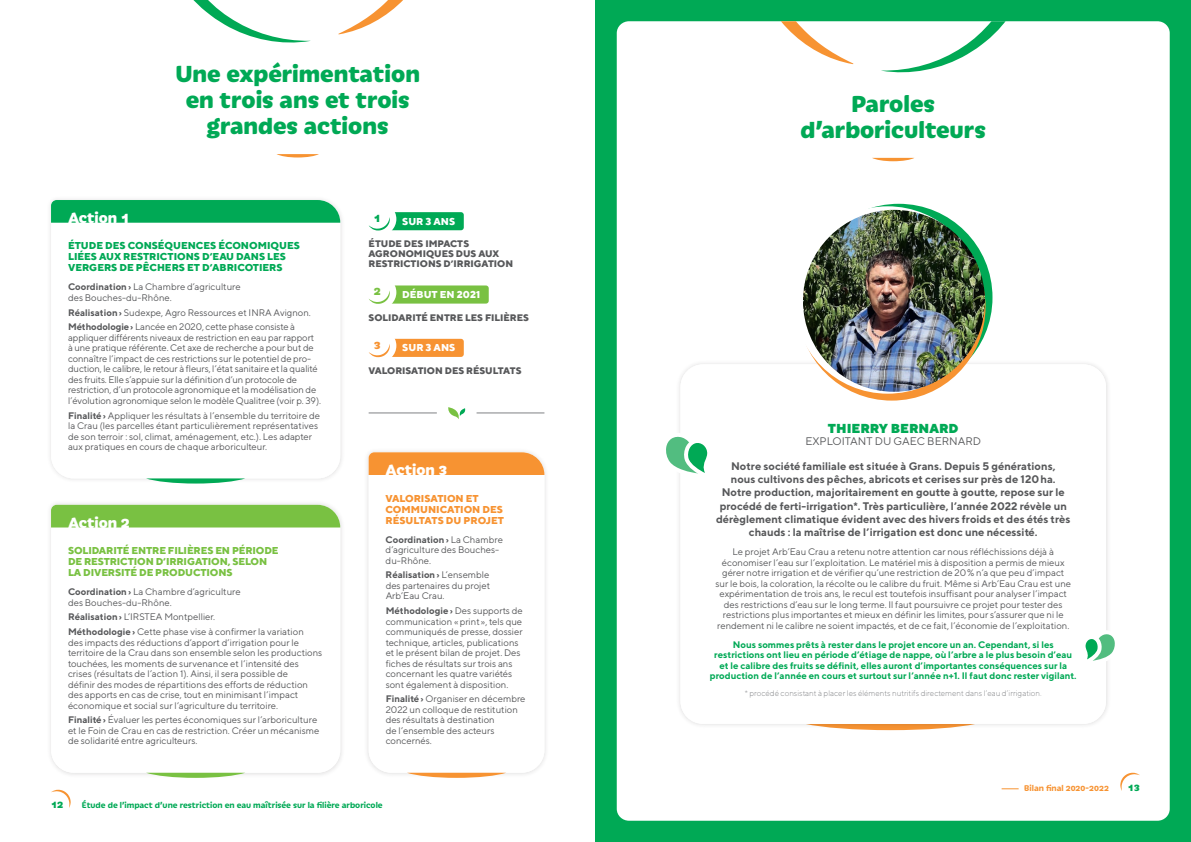
<style>
.page{position:relative;width:1191px;height:842px;background:#fff}
.page>*{position:absolute;margin:0;border:0;box-sizing:border-box;transform-origin:0 0}
.t1{font:800 25px/26px "Iskra";color:#00a955;text-align:center}
.t2{font:800 16px "Iskra";color:#fff}
.t3{font:900 13px "TT Norms";color:#00a955}
.t4{font:800 12.5px "Iskra";color:#79c142}
.t5{font:800 12.5px "Iskra";color:#f79332}
.t6{font:800 12.5px "Iskra";color:#00a955}
.t7{font:700 11px/13.2px "TT Norms";color:#57585a;text-align:center}
.t8{font:11px "TT Norms";color:#57585a}
.t9{font:800 11px "Iskra";color:#00a955}
.t10{font:800 10px/11px "TT Norms";color:#00a955}
.t11{font:800 10px/11px "TT Norms";letter-spacing:-.01em;color:#79c142}
.t12{font:800 10px/11px "TT Norms";color:#f79332}
.t13{font:800 10px "TT Norms";color:#fff}
.t14{font:9.5px/10.5px "TT Norms";color:#57585a}
.t15{font:700 9.5px/10.5px "TT Norms";color:#00a955;text-align:center}
.t16{font:800 9.5px/10px "TT Norms";color:#57585a}
.t17{font:700 9px "Iskra";color:#00a955}
.t18{font:700 9px "Iskra";letter-spacing:.005em;color:#f79332}
.t19{font:300 8px "TT Norms";color:#808285}
.s1{font-weight:700}
</style>
<div class="page">
<div style="left:595px;top:0;width:596px;height:842px;background:#00a955"></div>
<div style="left:617px;top:21px;width:552px;height:800px;background:#fff;border-radius:12px"></div>
<div style="left:46px;top:499px;width:299px;height:279px;background:#231f20;opacity:.15"></div>
<svg style="left:51px;top:527px;width:289px;height:246px"></svg>
<svg style="left:850px;top:729px;width:81px;height:1px"></svg>
<div style="left:675px;top:359px;width:436px;height:370px;background:#231f20;opacity:.15"></div>
<div style="left:680px;top:364px;width:426px;height:360px;background:#fff;border-radius:23px"></div>
<svg style="left:1120px;top:773px;width:20px;height:18px"></svg>
<svg style="left:1001px;top:788px;width:17px;height:1px"></svg>
<svg style="left:881px;top:21px;width:124px;height:52px"></svg>
<svg style="left:781px;top:21px;width:72px;height:43px"></svg>
<svg style="left:193px;top:0;width:117px;height:43px"></svg>
<svg style="left:338px;top:0;width:65px;height:34px"></svg>
<svg style="left:51px;top:790px;width:20px;height:18px"></svg>
<svg style="left:276px;top:154px;width:43px;height:3px"></svg>
<svg style="left:666px;top:429px;width:42px;height:56px"></svg>
<svg style="left:872px;top:158px;width:42px;height:3px"></svg>
<div style="left:805px;top:204px;width:187px;height:187px;background:#00a955;border-radius:50%"></div>
<svg style="left:798px;top:213px;width:187px;height:188px"></svg>
<div style="left:794px;top:206px;width:187px;height:188px;background:#fff;border-radius:50%"></div>
<img style="left:803px;top:210px;width:182px;height:182px;border-radius:91px">
<svg style="left:1085px;top:627px;width:30px;height:45px"></svg>
<div style="left:51px;top:505px;width:289px;height:22px;background:#79c142"></div>
<div style="left:51px;top:200px;width:289px;height:23px;background:#00a955"></div>
<svg style="left:369px;top:452px;width:175px;height:23px"></svg>
<div style="left:389px;top:285px;width:100px;height:19px;background:#79c142;border-radius:3px"></div>
<div style="left:363px;top:276px;width:33px;height:33px;background:#fff;border-radius:50%"></div>
<svg style="left:369px;top:291px;width:21px;height:13px"></svg>
<div style="left:389px;top:339px;width:75px;height:18px;background:#f79332;border-radius:3px"></div>
<div style="left:363px;top:329px;width:33px;height:33px;background:#fff;border-radius:50%"></div>
<svg style="left:369px;top:344px;width:21px;height:13px"></svg>
<div style="left:389px;top:212px;width:75px;height:18px;background:#00a955;border-radius:3px"></div>
<div style="left:363px;top:203px;width:33px;height:32px;background:#fff;border-radius:50%"></div>
<svg style="left:369px;top:217px;width:21px;height:14px"></svg>
<hr style="left:369px;top:413px;width:68px;height:1px;background:#808285">
<hr style="left:476px;top:413px;width:68px;height:1px;background:#808285">
<svg style="left:448px;top:407px;width:18px;height:12px"></svg>
<svg style="left:146px;top:478px;width:99px;height:5px"></svg>
<svg style="left:146px;top:773px;width:99px;height:5px"></svg>
<svg style="left:407px;top:773px;width:99px;height:5px"></svg>
<h2 class="t2" style="left:68px;top:205px;width:63px">Action 1</h2>
<h1 class="t1" style="left:175px;top:59px;width:246px">Une expérimentation en trois ans et trois grandes actions</h1>
<h3 class="t6" style="left:374px;top:209px;width:8px">1</h3>
<p class="t13" style="left:402px;top:215px;width:54px">SUR 3 ANS</p>
<p class="t10" style="left:68px;top:240px;width:233px">ÉTUDE DES CONSÉQUENCES ÉCONOMIQUES<br>LIÉES AUX RESTRICTIONS D’EAU DANS LES<br>VERGERS DE PÊCHERS ET D’ABRICOTIERS</p>
<p class="t14" style="left:68px;top:282px;width:174px"><span class="s1">Coordination›</span> La Chambre d’agriculture des Bouches-du-Rhône.</p>
<p class="t14" style="left:68px;top:305px;width:244px;line-height:14.8px"><span class="s1">Réalisation›</span> Sudexpe, Agro Ressources et INRA Avignon.<br><span class="s1">Méthodologie›</span> Lancée en 2020, cette phase consiste à</p>
<p class="t14" style="left:68px;top:332px;width:254px">appliquer différents niveaux de restriction en eau par rapport à une pratique référente. Cet axe de recherche a pour but de connaître l’impact de ces restrictions sur le potentiel de pro&shy;duction, le calibre, le retour à fleurs, l’état sanitaire et la qualité des fruits. Elle s’appuie sur la définition d’un protocole de restriction, d’un protocole agronomique et la modélisation de l’évolution agronomique selon le modèle Qualitree (voir p. 39).</p>
<p class="t14" style="left:68px;top:410px;width:253px"><span class="s1">Finalité›</span> Appliquer les résultats à l’ensemble du territoire de la Crau (les parcelles étant particulièrement représentatives de son terroir : sol, climat, aménagement, etc.). Les adapter aux pratiques en cours de chaque arboriculteur.</p>
<h2 class="t2" style="left:68px;top:510px;width:63px">Action 2</h2>
<p class="t11" style="left:68px;top:545px;width:212px">SOLIDARITÉ ENTRE FILIÈRES EN PÉRIODE<br>DE RESTRICTION D’IRRIGATION, SELON<br>LA DIVERSITÉ DE PRODUCTIONS</p>
<p class="t14" style="left:68px;top:586px;width:174px"><span class="s1">Coordination›</span> La Chambre d’agriculture des Bouches-du-Rhône.</p>
<p class="t14" style="left:68px;top:609px;width:237px;line-height:14.8px"><span class="s1">Réalisation›</span> L’IRSTEA Montpellier.<br><span class="s1">Méthodologie›</span> Cette phase vise à confirmer la variation</p>
<p class="t14" style="left:68px;top:637px;width:256px">des impacts des réductions d’apport d’irrigation pour le territoire de la Crau dans son ensemble selon les productions touchées, les moments de survenance et l’intensité des crises (résultats de l’action 1). Ainsi, il sera possible de<br>définir des modes de répartitions des efforts de réduction des apports en cas de crise, tout en minimisant l’impact économique et social sur l’agriculture du territoire.</p>
<p class="t14" style="left:68px;top:715px;width:253px"><span class="s1">Finalité›</span> Évaluer les pertes économiques sur l’arboriculture et le Foin de Crau en cas de restriction. Créer un mécanisme de solidarité entre agriculteurs.</p>
<p class="t16" style="left:369px;top:239px;width:146px">ÉTUDE DES IMPACTS<br>AGRONOMIQUES DUS AUX<br>RESTRICTIONS D’IRRIGATION</p>
<h3 class="t4" style="left:374px;top:282px;width:8px">2</h3>
<p class="t13" style="left:402px;top:288px;width:79px">DÉBUT EN 2021</p>
<p class="t16" style="left:369px;top:312px;width:162px">SOLIDARITÉ ENTRE LES FILIÈRES</p>
<h3 class="t5" style="left:374px;top:335px;width:8px">3</h3>
<p class="t13" style="left:402px;top:341px;width:54px">SUR 3 ANS</p>
<p class="t16" style="left:369px;top:365px;width:154px">VALORISATION DES RÉSULTATS</p>
<h2 class="t2" style="left:386px;top:458px;width:63px">Action 3</h2>
<p class="t12" style="left:386px;top:492px;width:120px">VALORISATION ET<br>COMMUNICATION DES<br>RÉSULTATS DU PROJET</p>
<p class="t14" style="left:386px;top:534px;width:119px"><span class="s1">Coordination›</span> La Chambre d’agriculture des Bouches&shy;du-Rhône.</p>
<p class="t14" style="left:386px;top:570px;width:106px;text-align:justify"><span class="s1">Réalisation›</span> L’ensemble des partenaires du projet Arb’Eau Crau.</p>
<p class="t14" style="left:386px;top:605px;width:139px"><span class="s1">Méthodologie›</span> Des supports de communication «print », tels que communiqués de presse, dossier technique, articles, publications et le présent bilan de projet. Des fiches de résultats sur trois ans concernant les quatre variétés sont également à disposition.</p>
<p class="t14" style="left:386px;top:693px;width:141px"><span class="s1">Finalité›</span> Organiser en décembre<br>2022 un colloque de restitution des résultats à destination<br>de l’ensemble des acteurs concernés.</p>
<p class="t9" style="left:51px;top:796px;width:14px">12</p>
<p class="t17" style="left:82px;top:798px;width:302px">Étude de l’impact d’une restriction en eau maîtrisée sur la filière arboricole</p>
<h1 class="t1" style="left:800px;top:89px;width:187px">Paroles d’arboriculteurs</h1>
<h3 class="t3" style="left:828px;top:420px;width:132px">THIERRY BERNARD</h3>
<p class="t8" style="left:805px;top:435px;width:177px">EXPLOITANT DU GAEC BERNARD</p>
<p class="t7" style="left:716px;top:459px;width:356px">Notre société familiale est située à Grans. Depuis 5 générations,<br>nous cultivons des pêches, abricots et cerises sur près de 120ha.<br>Notre production, majoritairement en goutte à goutte, repose sur le procédé de ferti-irrigation*. Très particulière, l’année 2022 révèle un dérèglement climatique évident avec des hivers froids et des étés très chauds : la maîtrise de l’irrigation est donc une nécessité.</p>
<p class="t14" style="left:715px;top:546px;width:357px;text-align:center">Le projet Arb’Eau Crau a retenu notre attention car nous réfléchissions déjà à économiser l’eau sur l’exploitation. Le matériel mis à disposition a permis de mieux gérer notre irrigation et de vérifier qu’une restriction de 20% n’a que peu d’impact sur le bois, la coloration, la récolte ou le calibre du fruit. Même si Arb’Eau Crau est une expérimentation de trois ans, le recul est toutefois insuffisant pour analyser l’impact des restrictions d’eau sur le long terme. Il faut poursuivre ce projet pour tester des restrictions plus importantes et mieux en définir les limites, pour s’assurer que ni le rendement ni le calibre ne soient impactés, et de ce fait, l’économie de l’exploitation.</p>
<p class="t15" style="left:710px;top:639px;width:368px">Nous sommes prêts à rester dans le projet encore un an. Cependant, si les restrictions ont lieu en période d’étiage de nappe, où l’arbre a le plus besoin d’eau et le calibre des fruits se définit, elles auront d’importantes conséquences sur la production de l’année en cours et surtout sur l’année n+1. Il faut donc rester vigilant.</p>
<p class="t19" style="left:744px;top:688px;width:297px">* procédé consistant à placer les éléments nutritifs directement dans l’eau d’irrigation.</p>
<p class="t18" style="left:1024px;top:781px;width:86px">Bilan final 2020-2022</p>
<p class="t9" style="left:1127px;top:779px;width:14px">13</p>
</div>
